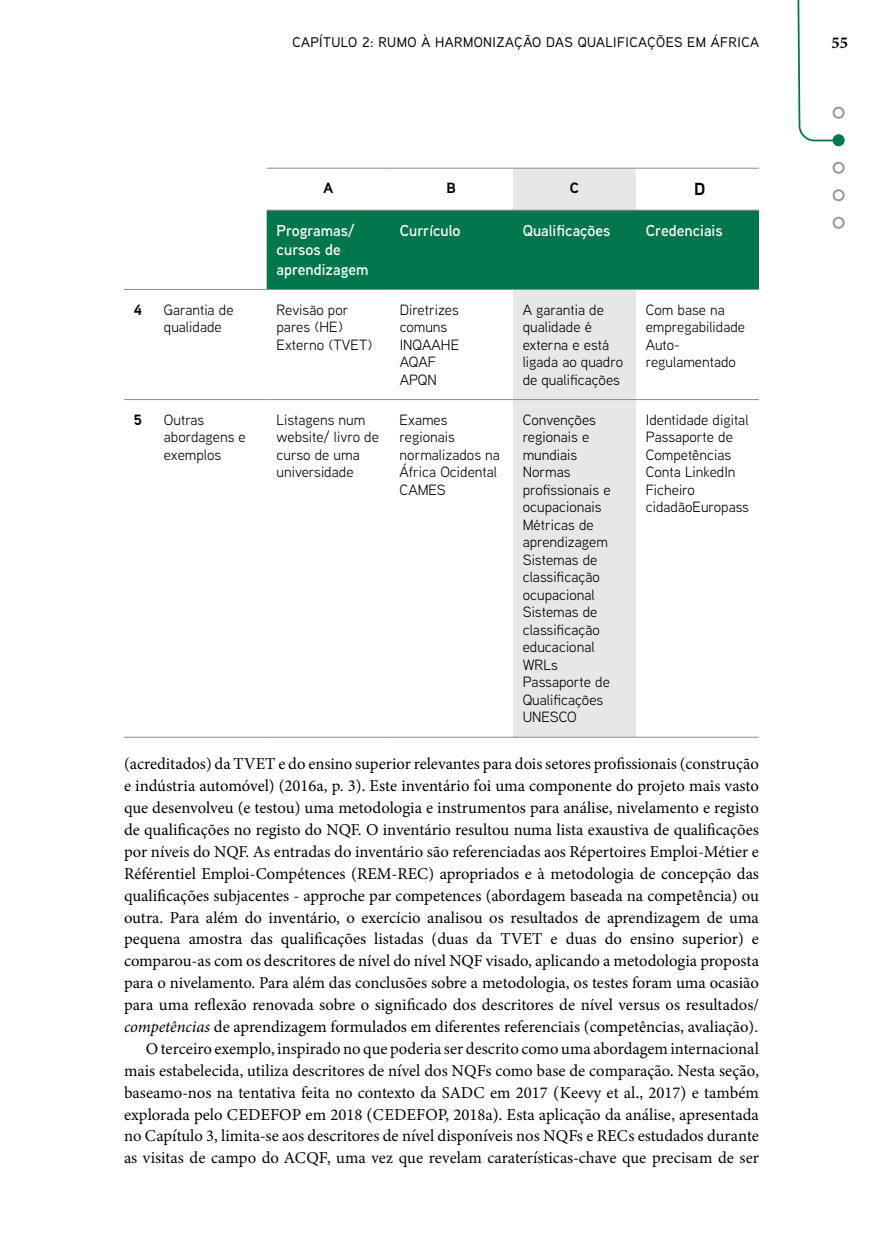
<style>
.page{position:relative;width:883px;height:1260px;background:#fff}
.page>*{position:absolute;margin:0;border:0;box-sizing:border-box;transform-origin:0 0}
.t1{font:700 17.5px "Aaux Next";color:#000}
.t2{font:16.62px/21.9px "Minion Pro";color:#000;text-align:justify}
.t3{font:16.62px/21.9px "Minion 3";color:#000;text-align:justify}
.t4{font:700 16.62px "Minion Pro";color:#000}
.t5{font:600 15.75px/19.2px "Aaux Next";color:#fff}
.t6{font:14.88px/17.5px "Aaux Next";color:#000}
.t7{font:700 14.88px "Aaux Next";color:#000}
.t8{font:500 14px "Aaux Next";letter-spacing:.03em;color:#000}
.s1{font-style:italic}
</style>
<div class="page">
<svg style="left:797px;top:0;width:43px;height:229px"></svg>
<div style="left:834px;top:135px;width:10px;height:10px;background:#00764b;border-radius:50%"></div>
<div style="left:833px;top:134px;width:12px;height:12px;border:2px solid #00764b;border-radius:50%"></div>
<div style="left:833px;top:107px;width:12px;height:12px;border:2px solid #939598;border-radius:50%"></div>
<div style="left:833px;top:162px;width:12px;height:12px;border:2px solid #939598;border-radius:50%"></div>
<div style="left:833px;top:189px;width:12px;height:12px;border:2px solid #939598;border-radius:50%"></div>
<div style="left:833px;top:217px;width:12px;height:12px;border:2px solid #939598;border-radius:50%"></div>
<div style="left:513px;top:169px;width:123px;height:568px;background:#e6e7e8"></div>
<div style="left:267px;top:211px;width:492px;height:78px;background:#00764b"></div>
<hr style="left:124px;top:399px;width:30px;height:1px;background:#8a8c8e">
<hr style="left:154px;top:399px;width:113px;height:1px;background:#8a8c8e">
<hr style="left:267px;top:399px;width:123px;height:1px;background:#8a8c8e">
<hr style="left:390px;top:399px;width:123px;height:1px;background:#8a8c8e">
<hr style="left:636px;top:399px;width:123px;height:1px;background:#8a8c8e">
<hr style="left:124px;top:737px;width:30px;height:1px;background:#8a8c8e">
<hr style="left:154px;top:737px;width:113px;height:1px;background:#8a8c8e">
<hr style="left:267px;top:737px;width:123px;height:1px;background:#8a8c8e">
<hr style="left:390px;top:737px;width:123px;height:1px;background:#8a8c8e">
<hr style="left:636px;top:737px;width:123px;height:1px;background:#8a8c8e">
<hr style="left:267px;top:168px;width:123px;height:1px;background:#8a8c8e">
<hr style="left:390px;top:168px;width:123px;height:1px;background:#8a8c8e">
<hr style="left:513px;top:168px;width:123px;height:1px;background:#8a8c8e">
<hr style="left:636px;top:168px;width:123px;height:1px;background:#8a8c8e">
<hr style="left:267px;top:210px;width:123px;height:1px;background:#8a8c8e">
<hr style="left:390px;top:210px;width:123px;height:1px;background:#8a8c8e">
<hr style="left:513px;top:210px;width:123px;height:1px;background:#8a8c8e">
<hr style="left:636px;top:210px;width:123px;height:1px;background:#8a8c8e">
<hr style="left:124px;top:289px;width:30px;height:1px;background:#8a8c8e">
<hr style="left:154px;top:289px;width:113px;height:1px;background:#8a8c8e">
<hr style="left:267px;top:289px;width:123px;height:1px;background:#8a8c8e">
<hr style="left:390px;top:289px;width:123px;height:1px;background:#8a8c8e">
<hr style="left:513px;top:289px;width:123px;height:1px;background:#8a8c8e">
<hr style="left:636px;top:289px;width:123px;height:1px;background:#8a8c8e">
<hr style="left:513px;top:399px;width:123px;height:1px;background:#8a8c8e">
<hr style="left:513px;top:737px;width:123px;height:1px;background:#8a8c8e">
<p class="t8" style="left:292px;top:33px;width:468px">CAPÍTULO 2: RUMO À HARMONIZAÇÃO DAS QUALIFICAÇÕES EM ÁFRICA</p>
<p class="t4" style="left:832px;top:31px;width:18px">55</p>
<p class="t7" style="left:323px;top:178px;width:11px">A</p>
<p class="t7" style="left:447px;top:178px;width:11px">B</p>
<p class="t7" style="left:570px;top:178px;width:11px">C</p>
<p class="t1" style="left:694px;top:177px;width:13px">D</p>
<p class="t5" style="left:277px;top:221px;width:94px">Programas/ cursos de aprendizagem</p>
<p class="t5" style="left:400px;top:221px;width:62px">Currículo</p>
<p class="t5" style="left:523px;top:221px;width:89px">Qualificações</p>
<p class="t5" style="left:646px;top:221px;width:78px">Credenciais</p>
<p class="t7" style="left:134px;top:299px;width:10px">4</p>
<p class="t6" style="left:164px;top:300px;width:71px">Garantia de qualidade</p>
<p class="t6" style="left:277px;top:300px;width:97px">Revisão por pares (HE)<br>Externo (TVET)</p>
<p class="t6" style="left:400px;top:300px;width:61px">Diretrizes comuns<br>INQAAHE<br>AQAF<br>APQN</p>
<p class="t6" style="left:523px;top:300px;width:102px">A garantia de qualidade é externa e está ligada ao quadro de qualificações</p>
<p class="t6" style="left:646px;top:300px;width:101px">Com base na empregabilidade<br>Auto&shy;regulamentado</p>
<p class="t7" style="left:134px;top:409px;width:10px">5</p>
<p class="t6" style="left:164px;top:410px;width:83px">Outras abordagens e exemplos</p>
<p class="t6" style="left:277px;top:410px;width:104px">Listagens num website/ livro de curso de uma universidade</p>
<p class="t6" style="left:400px;top:410px;width:102px">Exames regionais normalizados na<br>África Ocidental<br>CAMES</p>
<p class="t6" style="left:523px;top:410px;width:89px">Convenções regionais e mundiais<br>Normas profissionais e ocupacionais<br>Métricas de aprendizagem<br>Sistemas de classificação ocupacional<br>Sistemas de classificação educacional<br>WRLs<br>Passaporte de<br>Qualificações<br>UNESCO</p>
<p class="t6" style="left:646px;top:410px;width:105px">Identidade digital<br>Passaporte de<br>Competências<br>Conta LinkedIn<br>Ficheiro cidadãoEuropass</p>
<p class="t2" style="left:124px;top:753px;width:637px">(acreditados) da TVET e do ensino superior relevantes para dois setores profissionais (construção e indústria automóvel) (2016a, p. 3). Este inventário foi uma componente do projeto mais vasto que desenvolveu (e testou) uma metodologia e instrumentos para análise, nivelamento e registo de qualificações no registo do NQF. O inventário resultou numa lista exaustiva de qualificações por níveis do NQF. As entradas do inventário são referenciadas aos Répertoires Emploi-Métier e Référentiel Emploi-Compétences (REM-REC) apropriados e à metodologia de concepção das qualificações subjacentes - approche par competences (abordagem baseada na competência) ou outra. Para além do inventário, o exercício analisou os resultados de aprendizagem de uma pequena amostra das qualificações listadas (duas da TVET e duas do ensino superior) e comparou-as com os descritores de nível do nível NQF visado, aplicando a metodologia proposta para o nivelamento. Para além das conclusões sobre a metodologia, os testes foram uma ocasião para uma reflexão renovada sobre o significado dos descritores de nível versus os resultados/ <span class="s1">competências</span> de aprendizagem formulados em diferentes referenciais (competências, avaliação).</p>
<p class="t3" style="left:124px;top:1037px;width:637px;text-indent:22px">O terceiro exemplo, inspirado no que poderia ser descrito como uma abordagem internacional mais estabelecida, utiliza descritores de nível dos NQFs como base de comparação. Nesta seção, baseamo-nos na tentativa feita no contexto da SADC em 2017 (Keevy et al., 2017) e também explorada pelo CEDEFOP em 2018 (CEDEFOP, 2018a). Esta aplicação da análise, apresentada no Capítulo 3, limita-se aos descritores de nível disponíveis nos NQFs e RECs estudados durante as visitas de campo do ACQF, uma vez que revelam caraterísticas-chave que precisam de ser</p>
</div>
